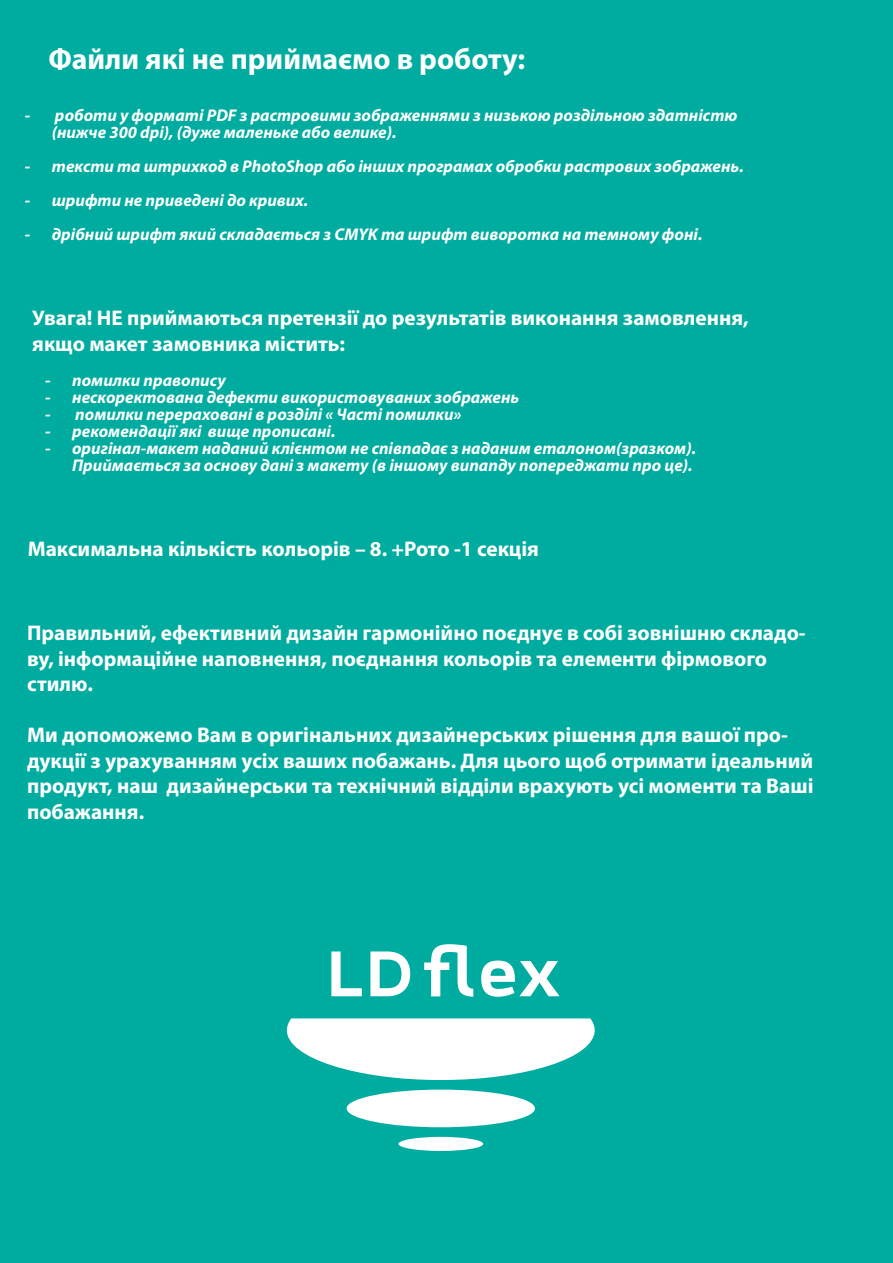
<style>
.page{position:relative;width:893px;height:1263px;background:#00aca0}
.page>*{position:absolute;margin:0;border:0;box-sizing:border-box;transform-origin:0 0}
.t1{font:700 29.7px "Myriad Pro";color:#fff}
.t2{font:700 21.3px/25.5px "Myriad Pro";color:#fff}
.t3{font:italic 700 16.95px/17px "Myriad Pro";color:#fff}
</style>
<div class="page">
<svg style="left:287px;top:944px;width:308px;height:207px"></svg>
<h1 class="t1" style="left:48px;top:39px;width:478px">Файли які не приймаємо в роботу:</h1>
<p class="t3" style="left:52px;top:106px;width:687px;text-indent:-27px">- роботи у форматі PDF з растровими зображеннями з низькою роздільною здатністю (нижче 300 dpi), (дуже маленьке або велике).</p>
<p class="t3" style="left:25px;top:157px;width:720px">- тексти та штрихкод в PhotoShop або інших програмах обробки растрових зображень.</p>
<p class="t3" style="left:25px;top:191px;width:285px">- шрифти не приведені до кривих.</p>
<p class="t3" style="left:25px;top:225px;width:679px">- дрібний шрифт який складається з CMYK та шрифт виворотка на темному фоні.</p>
<p class="t2" style="left:32px;top:305px;width:718px">Увага! НЕ приймаються претензії до результатів виконання замовлення, якщо макет замовника містить:</p>
<p class="t3" style="left:45px;top:371px;width:182px">- помилки правопису</p>
<p class="t3" style="left:45px;top:388px;width:476px">- нескоректована дефекти використовуваних зображень</p>
<p class="t3" style="left:45px;top:405px;width:418px">- помилки перераховані в розділі « Часті помилки»</p>
<p class="t3" style="left:45px;top:422px;width:292px">- рекомендації які вище прописані.</p>
<p class="t3" style="left:45px;top:439px;width:652px;text-align:right">- оригінал-макет наданий клієнтом не співпадає з наданим еталоном(зразком).<br>Приймається за основу дані з макету (в іншому випапду попереджати про це).</p>
<p class="t2" style="left:28px;top:535px;width:513px">Максимальна кількість кольорів – 8. +Рото -1 секція</p>
<p class="t2" style="left:27px;top:619px;width:780px">Правильний, ефективний дизайн гармонійно поєднує в собі зовнішню складо&shy;ву, інформаційне наповнення, поєднання кольорів та елементи фірмового стилю.</p>
<p class="t2" style="left:27px;top:721px;width:788px">Ми допоможемо Вам в оригінальних дизайнерських рішення для вашої про&shy;дукції з урахуванням усіх ваших побажань. Для цього щоб отримати ідеальний продукт, наш дизайнерськи та технічний відділи врахують усі моменти та Ваші побажання.</p>
</div>
